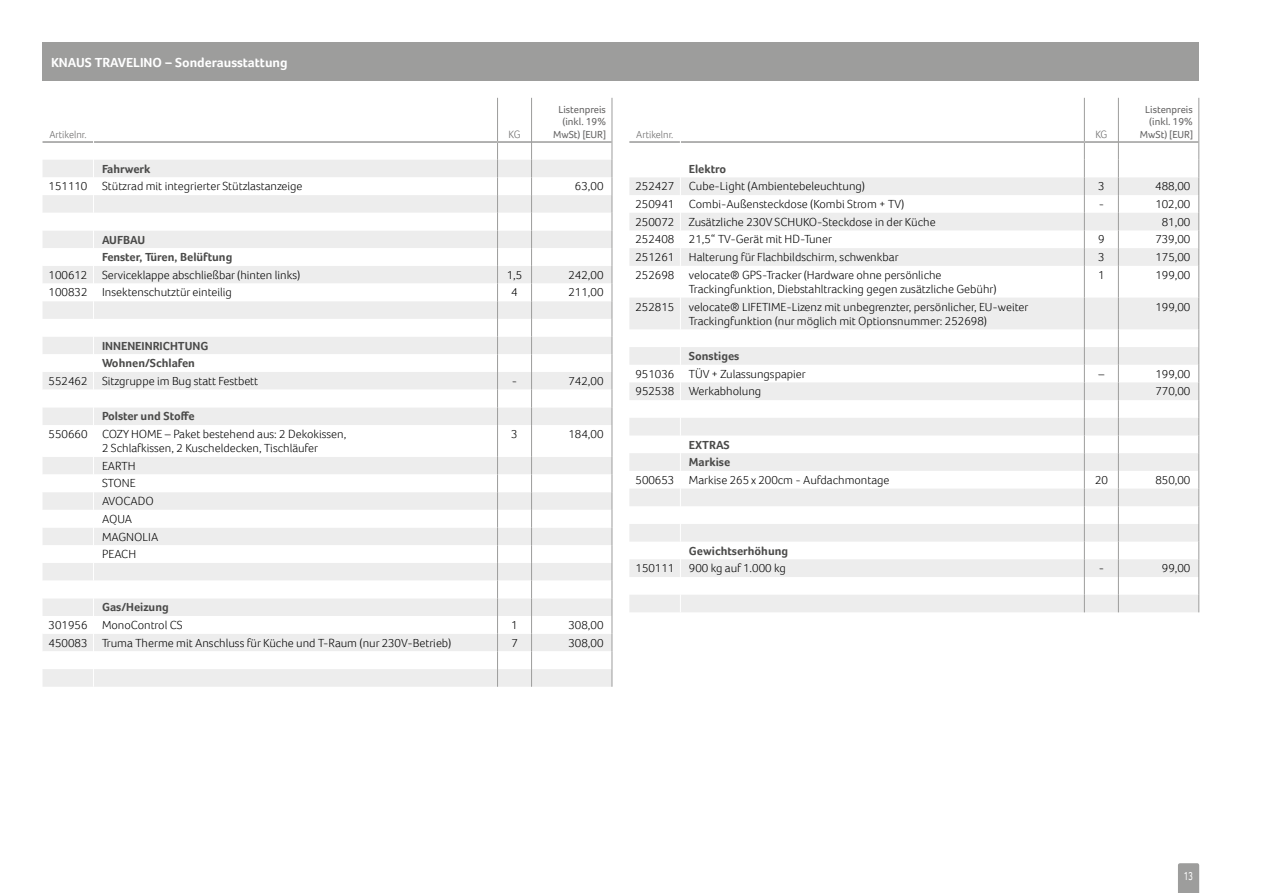
<style>
.page{position:relative;width:1263px;height:893px;background:#fff}
.page>*{position:absolute;margin:0;border:0;box-sizing:border-box;transform-origin:0 0}
.t1{font:700 13.5px "Foco";color:#fff}
.t2{font:300 12px/17.7px "Foco";color:#000}
.t3{font:700 12px/17.7px "Foco";color:#4a4a49}
.t4{font:12px "Foco";color:#fff;scale:.7 1}
.t5{font:300 10.95px "Foco";color:#646363;scale:.96 1}
.t6{font:10.5px/12.6px "Foco";color:#646363;text-align:right}
.t7{font:300 10.5px "Foco";color:#646363;scale:.96 1}
</style>
<div class="page">
<svg style="left:1178px;top:863px;width:21px;height:30px"></svg>
<div style="left:43px;top:160px;width:569px;height:527px;background:#ededed"></div>
<svg style="left:43px;top:177px;width:569px;height:492px"></svg>
<hr style="left:43px;top:141px;width:50px;height:2px;background:#9d9d9c">
<hr style="left:497px;top:98px;width:1px;height:43px;background:#9d9d9c">
<svg style="left:497px;top:143px;width:1px;height:282px"></svg>
<svg style="left:531px;top:142px;width:1px;height:283px"></svg>
<svg style="left:612px;top:142px;width:1px;height:283px"></svg>
<hr style="left:497px;top:425px;width:1px;height:32px;background:#9d9d9c">
<hr style="left:531px;top:425px;width:1px;height:32px;background:#9d9d9c">
<hr style="left:612px;top:425px;width:1px;height:32px;background:#9d9d9c">
<svg style="left:497px;top:457px;width:1px;height:230px"></svg>
<svg style="left:531px;top:457px;width:1px;height:230px"></svg>
<svg style="left:612px;top:457px;width:1px;height:230px"></svg>
<hr style="left:94px;top:141px;width:403px;height:2px;background:#9d9d9c">
<hr style="left:497px;top:141px;width:34px;height:2px;background:#9d9d9c">
<hr style="left:93px;top:425px;width:1px;height:32px;background:#fff">
<svg style="left:93px;top:457px;width:1px;height:230px"></svg>
<svg style="left:93px;top:160px;width:1px;height:265px"></svg>
<hr style="left:531px;top:98px;width:1px;height:44px;background:#9d9d9c">
<hr style="left:612px;top:98px;width:1px;height:44px;background:#9d9d9c">
<hr style="left:532px;top:141px;width:80px;height:2px;background:#9d9d9c">
<div style="left:43px;top:43px;width:1156px;height:38px;background:#9d9d9c"></div>
<svg style="left:629px;top:177px;width:569px;height:435px;fill:#efefef"></svg>
<hr style="left:629px;top:141px;width:51px;height:2px;background:#9d9d9c">
<hr style="left:1084px;top:98px;width:1px;height:43px;background:#9d9d9c">
<svg style="left:1084px;top:143px;width:1px;height:123px"></svg>
<svg style="left:1118px;top:142px;width:1px;height:124px"></svg>
<svg style="left:1198px;top:142px;width:1px;height:124px"></svg>
<hr style="left:1084px;top:266px;width:1px;height:32px;background:#9d9d9c">
<hr style="left:1118px;top:266px;width:1px;height:32px;background:#9d9d9c">
<hr style="left:1198px;top:266px;width:1px;height:32px;background:#9d9d9c">
<hr style="left:1084px;top:298px;width:1px;height:31px;background:#9d9d9c">
<hr style="left:1118px;top:298px;width:1px;height:31px;background:#9d9d9c">
<hr style="left:1198px;top:298px;width:1px;height:31px;background:#9d9d9c">
<svg style="left:1084px;top:329px;width:1px;height:283px"></svg>
<svg style="left:1118px;top:329px;width:1px;height:283px"></svg>
<svg style="left:1198px;top:329px;width:1px;height:283px"></svg>
<hr style="left:681px;top:141px;width:403px;height:2px;background:#9d9d9c">
<hr style="left:1084px;top:141px;width:34px;height:2px;background:#9d9d9c">
<hr style="left:680px;top:266px;width:1px;height:32px;background:#fff">
<hr style="left:680px;top:298px;width:1px;height:31px;background:#fff">
<svg style="left:680px;top:329px;width:1px;height:283px"></svg>
<svg style="left:680px;top:177px;width:1px;height:89px"></svg>
<hr style="left:1118px;top:98px;width:1px;height:44px;background:#9d9d9c">
<hr style="left:1198px;top:98px;width:1px;height:44px;background:#9d9d9c">
<hr style="left:1119px;top:141px;width:79px;height:2px;background:#9d9d9c">
<p class="t1" style="left:51px;top:54px;width:238px">KNAUS TRAVELINO – Sonderausstattung</p>
<p class="t7" style="left:49px;top:127px;width:40px">Artikelnr.</p>
<p class="t5" style="left:508px;top:127px;width:14px">KG</p>
<p class="t6" style="left:553px;top:103px;width:54px">Listenpreis (inkl. 19%<br>MwSt) [EUR]</p>
<p class="t3" style="left:102px;top:160px;width:50px">Fahrwerk</p>
<p class="t2" style="left:49px;top:177px;width:255px">151110 Stützrad mit integrierter Stützlastanzeige</p>
<p class="t2" style="left:575px;top:177px;width:30px">63,00</p>
<p class="t3" style="left:102px;top:230px;width:132px">AUFBAU<br>Fenster, Türen, Belüftung</p>
<p class="t2" style="left:49px;top:266px;width:253px">100612 Serviceklappe abschließbar (hinten links)</p>
<p class="t2" style="left:507px;top:266px;width:17px">1,5</p>
<p class="t2" style="left:568px;top:266px;width:37px">242,00</p>
<p class="t2" style="left:49px;top:283px;width:185px">100832 Insektenschutztür einteilig</p>
<p class="t2" style="left:511px;top:283px;width:8px">4</p>
<p class="t2" style="left:568px;top:283px;width:37px">211,00</p>
<p class="t3" style="left:102px;top:337px;width:108px">INNENEINRICHTUNG<br>Wohnen/Schlafen</p>
<p class="t2" style="left:49px;top:372px;width:211px">552462 Sitzgruppe im Bug statt Festbett</p>
<p class="t2" style="left:512px;top:372px;width:7px">-</p>
<p class="t2" style="left:568px;top:372px;width:37px">742,00</p>
<p class="t3" style="left:102px;top:407px;width:94px">Polster und Stoffe</p>
<p class="t2" style="left:102px;top:427px;width:246px;line-height:14.4px;text-indent:-53px">550660 COZY HOME – Paket bestehend aus: 2 Dekokissen,<br>2 Schlafkissen, 2 Kuscheldecken, Tischläufer</p>
<p class="t2" style="left:511px;top:425px;width:8px">3</p>
<p class="t2" style="left:568px;top:425px;width:37px">184,00</p>
<p class="t2" style="left:102px;top:457px;width:58px">EARTH<br>STONE<br>AVOCADO<br>AQUA<br>MAGNOLIA<br>PEACH</p>
<p class="t3" style="left:102px;top:598px;width:68px">Gas/Heizung</p>
<p class="t2" style="left:49px;top:616px;width:136px">301956 MonoControl CS</p>
<p class="t2" style="left:511px;top:616px;width:8px">1</p>
<p class="t2" style="left:568px;top:616px;width:37px">308,00</p>
<p class="t2" style="left:49px;top:634px;width:404px">450083 Truma Therme mit Anschluss für Küche und T-Raum (nur 230V-Betrieb)</p>
<p class="t2" style="left:511px;top:634px;width:8px">7</p>
<p class="t2" style="left:568px;top:634px;width:37px">308,00</p>
<p class="t7" style="left:636px;top:127px;width:40px">Artikelnr.</p>
<p class="t5" style="left:1095px;top:127px;width:14px">KG</p>
<p class="t6" style="left:1140px;top:103px;width:54px">Listenpreis (inkl. 19%<br>MwSt) [EUR]</p>
<p class="t3" style="left:689px;top:160px;width:39px">Elektro</p>
<p class="t2" style="left:635px;top:177px;width:231px">252427 Cube-Light (Ambientebeleuchtung)</p>
<p class="t2" style="left:1098px;top:177px;width:8px">3</p>
<p class="t2" style="left:1155px;top:177px;width:37px">488,00</p>
<p class="t2" style="left:635px;top:195px;width:270px">250941 Combi-Außensteckdose (Kombi Strom + TV)</p>
<p class="t2" style="left:1099px;top:195px;width:7px">-</p>
<p class="t2" style="left:1155px;top:195px;width:37px">102,00</p>
<p class="t2" style="left:635px;top:213px;width:302px">250072 Zusätzliche 230V SCHUKO-Steckdose in der Küche</p>
<p class="t2" style="left:1162px;top:213px;width:30px">81,00</p>
<p class="t2" style="left:635px;top:230px;width:198px">252408 21,5“ TV-Gerät mit HD-Tuner</p>
<p class="t2" style="left:1098px;top:230px;width:8px">9</p>
<p class="t2" style="left:1155px;top:230px;width:37px">739,00</p>
<p class="t2" style="left:635px;top:248px;width:265px">251261 Halterung für Flachbildschirm, schwenkbar</p>
<p class="t2" style="left:1098px;top:248px;width:8px">3</p>
<p class="t2" style="left:1155px;top:248px;width:37px">175,00</p>
<p class="t2" style="left:689px;top:267px;width:309px;line-height:14.4px;text-indent:-53px">252698 velocate® GPS-Tracker (Hardware ohne persönliche<br>Trackingfunktion, Diebstahltracking gegen zusätzliche Gebühr)</p>
<p class="t2" style="left:1098px;top:266px;width:8px">1</p>
<p class="t2" style="left:1155px;top:266px;width:37px">199,00</p>
<p class="t2" style="left:689px;top:299px;width:341px;line-height:14.4px;text-indent:-53px">252815 velocate® LIFETIME-Lizenz mit unbegrenzter, persönlicher, EU-weiter<br>Trackingfunktion (nur möglich mit Optionsnummer: 252698)</p>
<p class="t2" style="left:1155px;top:298px;width:37px">199,00</p>
<p class="t3" style="left:689px;top:347px;width:52px">Sonstiges</p>
<p class="t2" style="left:635px;top:365px;width:172px">951036 TÜV + Zulassungspapier</p>
<p class="t2" style="left:1098px;top:365px;width:7px">–</p>
<p class="t2" style="left:1155px;top:365px;width:37px">199,00</p>
<p class="t2" style="left:635px;top:382px;width:127px">952538 Werkabholung</p>
<p class="t2" style="left:1155px;top:382px;width:37px">770,00</p>
<p class="t3" style="left:689px;top:435px;width:43px">EXTRAS<br>Markise</p>
<p class="t2" style="left:635px;top:471px;width:256px">500653 Markise 265 x 200cm - Aufdachmontage</p>
<p class="t2" style="left:1095px;top:471px;width:14px">20</p>
<p class="t2" style="left:1155px;top:471px;width:37px">850,00</p>
<p class="t3" style="left:689px;top:542px;width:101px">Gewichtserhöhung</p>
<p class="t2" style="left:635px;top:559px;width:152px">150111 900 kg auf 1.000 kg</p>
<p class="t2" style="left:1099px;top:559px;width:7px">-</p>
<p class="t2" style="left:1162px;top:559px;width:30px">99,00</p>
<p class="t4" style="left:1184px;top:869px;width:15px">13</p>
</div>
